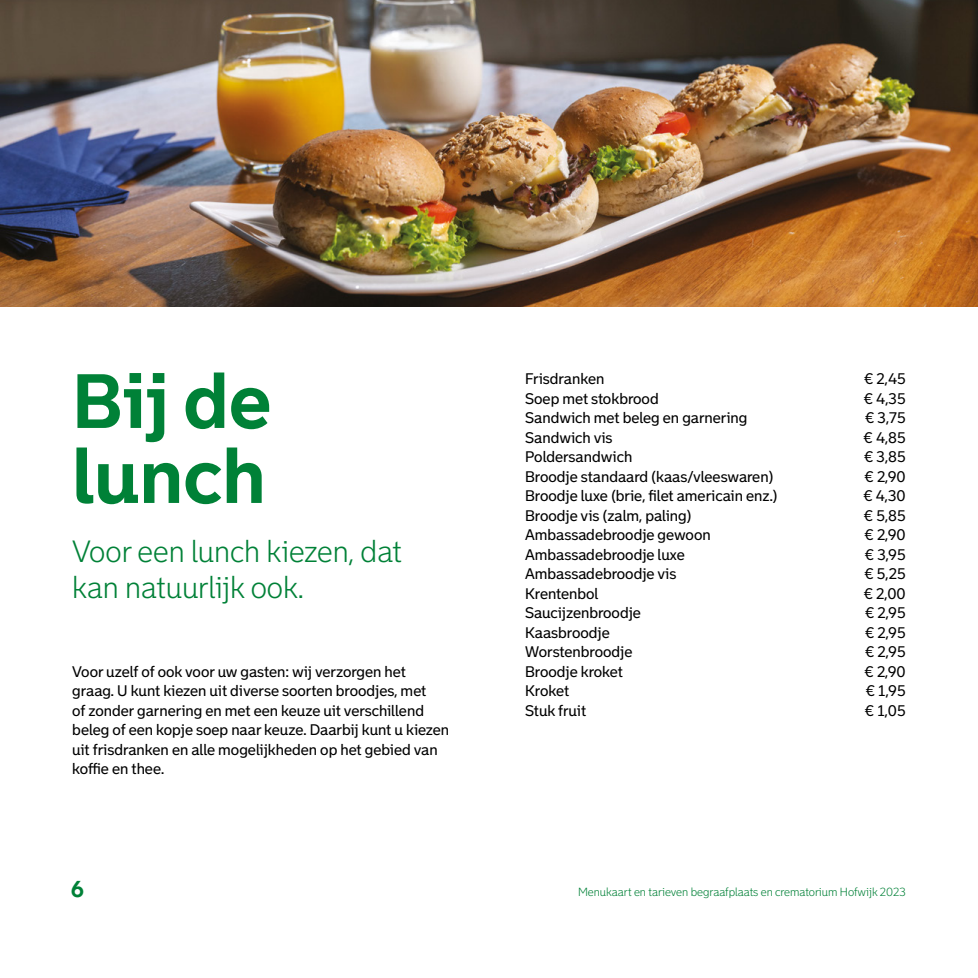
<style>
.page{position:relative;width:978px;height:978px;background:#fff}
.page>*{position:absolute;margin:0;border:0;box-sizing:border-box;transform-origin:0 0}
.H1_Rotterdam_Titel_b{font:700 75px/75px "Bolder";color:#008137}
.P_Rotterdam_Subtitel{font:300 30px/36px "Bolder";color:#008137}
.t1{font:700 22.5px "Bolder";color:#008137}
.P_Rotterdam_Platte_t{font:15px/19.5px "Bolder";color:#000}
.t2{font:300 11.55px "Bolder";color:#008137}
</style>
<div class="page">
<img style="left:0;top:0;width:978px;height:306px">
<h1 class="H1_Rotterdam_Titel_b" style="left:72px;top:363px;width:201px">Bij de lunch</h1>
<p class="P_Rotterdam_Subtitel" style="left:72px;top:533px;width:331px">Voor een lunch kiezen, dat kan natuurlijk ook.</p>
<p class="P_Rotterdam_Platte_t" style="left:72px;top:662px;width:379px">Voor uzelf of ook voor uw gasten: wij verzorgen het graag. U kunt kiezen uit diverse soorten broodjes, met<br>of zonder garnering en met een keuze uit verschillend beleg of een kopje soep naar keuze. Daarbij kunt u kiezen uit frisdranken en alle mogelijkheden op het gebied van koffie en thee.</p>
<p class="P_Rotterdam_Platte_t" style="left:525px;top:369px;width:81px">Frisdranken</p>
<p class="P_Rotterdam_Platte_t" style="left:864px;top:369px;width:43px">€ 2,45</p>
<p class="P_Rotterdam_Platte_t" style="left:525px;top:389px;width:135px">Soep met stokbrood</p>
<p class="P_Rotterdam_Platte_t" style="left:863px;top:389px;width:44px">€ 4,35</p>
<p class="P_Rotterdam_Platte_t" style="left:525px;top:408px;width:224px">Sandwich met beleg en garnering</p>
<p class="P_Rotterdam_Platte_t" style="left:865px;top:408px;width:42px">€ 3,75</p>
<p class="P_Rotterdam_Platte_t" style="left:525px;top:428px;width:89px">Sandwich vis</p>
<p class="P_Rotterdam_Platte_t" style="left:863px;top:428px;width:44px">€ 4,85</p>
<p class="P_Rotterdam_Platte_t" style="left:525px;top:447px;width:109px">Poldersandwich</p>
<p class="P_Rotterdam_Platte_t" style="left:864px;top:447px;width:43px">€ 3,85</p>
<p class="P_Rotterdam_Platte_t" style="left:525px;top:467px;width:250px">Broodje standaard (kaas/vleeswaren)</p>
<p class="P_Rotterdam_Platte_t" style="left:864px;top:467px;width:43px">€ 2,90</p>
<p class="P_Rotterdam_Platte_t" style="left:525px;top:486px;width:254px">Broodje luxe (brie, filet americain enz.)</p>
<p class="P_Rotterdam_Platte_t" style="left:863px;top:486px;width:44px">€ 4,30</p>
<p class="P_Rotterdam_Platte_t" style="left:525px;top:506px;width:168px">Broodje vis (zalm, paling)</p>
<p class="P_Rotterdam_Platte_t" style="left:864px;top:506px;width:44px">€ 5,85</p>
<p class="P_Rotterdam_Platte_t" style="left:525px;top:525px;width:187px">Ambassadebroodje gewoon</p>
<p class="P_Rotterdam_Platte_t" style="left:864px;top:525px;width:43px">€ 2,90</p>
<p class="P_Rotterdam_Platte_t" style="left:525px;top:545px;width:161px">Ambassadebroodje luxe</p>
<p class="P_Rotterdam_Platte_t" style="left:865px;top:545px;width:43px">€ 3,95</p>
<p class="P_Rotterdam_Platte_t" style="left:525px;top:564px;width:153px">Ambassadebroodje vis</p>
<p class="P_Rotterdam_Platte_t" style="left:864px;top:564px;width:43px">€ 5,25</p>
<p class="P_Rotterdam_Platte_t" style="left:525px;top:584px;width:75px">Krentenbol</p>
<p class="P_Rotterdam_Platte_t" style="left:863px;top:584px;width:44px">€ 2,00</p>
<p class="P_Rotterdam_Platte_t" style="left:525px;top:603px;width:117px">Saucijzenbroodje</p>
<p class="P_Rotterdam_Platte_t" style="left:865px;top:603px;width:42px">€ 2,95</p>
<p class="P_Rotterdam_Platte_t" style="left:525px;top:623px;width:86px">Kaasbroodje</p>
<p class="P_Rotterdam_Platte_t" style="left:865px;top:623px;width:42px">€ 2,95</p>
<p class="P_Rotterdam_Platte_t" style="left:525px;top:642px;width:109px">Worstenbroodje</p>
<p class="P_Rotterdam_Platte_t" style="left:865px;top:642px;width:42px">€ 2,95</p>
<p class="P_Rotterdam_Platte_t" style="left:525px;top:662px;width:99px">Broodje kroket</p>
<p class="P_Rotterdam_Platte_t" style="left:864px;top:662px;width:43px">€ 2,90</p>
<p class="P_Rotterdam_Platte_t" style="left:525px;top:681px;width:46px">Kroket</p>
<p class="P_Rotterdam_Platte_t" style="left:865px;top:681px;width:42px">€ 1,95</p>
<p class="P_Rotterdam_Platte_t" style="left:525px;top:701px;width:63px">Stuk fruit</p>
<p class="P_Rotterdam_Platte_t" style="left:865px;top:701px;width:43px">€ 1,05</p>
<h3 class="t1" style="left:71px;top:875px;width:15px">6</h3>
<p class="t2" style="left:578px;top:885px;width:329px">Menukaart en tarieven begraafplaats en crematorium Hofwijk 2023</p>
</div>
